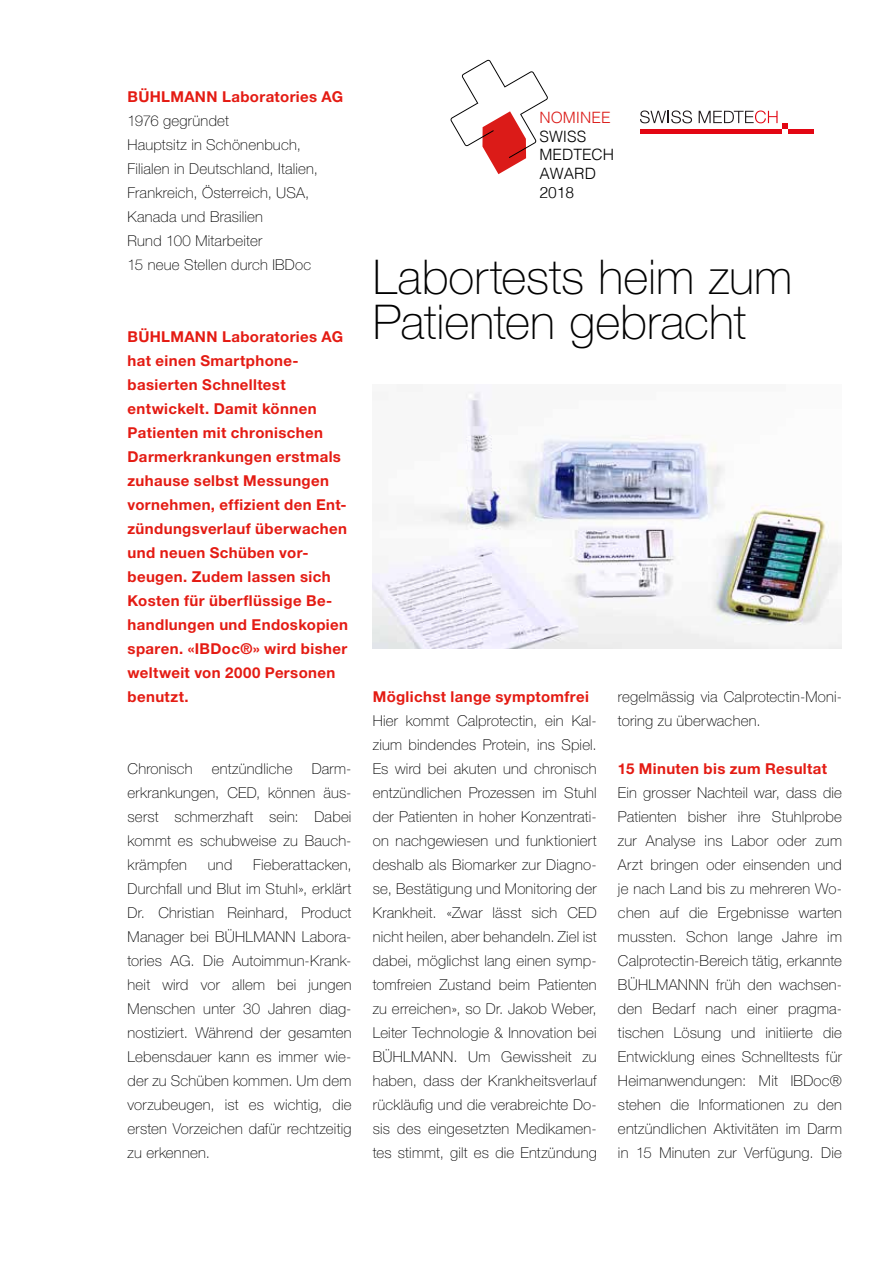
<style>
.page{position:relative;width:893px;height:1263px;background:#fff}
.page>*{position:absolute;margin:0;border:0;box-sizing:border-box;transform-origin:0 0}
.t1{font:100 48px/45px "Helvetica Neue LT Std";color:#000}
.t2{font:300 15.6px/18.8px "Helvetica";color:#000}
.t3{font:300 15.6px "Helvetica";color:#db1b18}
.t4{font:100 15px/24px "Helvetica Neue LT Std";letter-spacing:.015em;color:#000;text-align:justify}
.t5{font:700 15px/24px "Helvetica Neue LT Std";letter-spacing:.025em;color:#e41b13}
</style>
<div class="page">
<div style="left:640px;top:129px;width:142px;height:5px;background:#e30613"></div>
<div style="left:788px;top:129px;width:26px;height:5px;background:#e30613"></div>
<svg style="left:640px;top:111px;width:52px;height:12px"></svg>
<svg style="left:699px;top:111px;width:89px;height:18px"></svg>
<svg style="left:450px;top:60px;width:98px;height:114px"></svg>
<img style="left:373px;top:391px;width:469px;height:258px">
<p class="t5" style="left:128px;top:84px;width:217px">BÜHLMANN Laboratories AG</p>
<p class="t4" style="left:128px;top:109px;width:192px;text-align:left">1976 gegründet<br>Hauptsitz in Schönenbuch,<br>Filialen in Deutschland, Italien,<br>Frankreich, Österreich, USA,<br>Kanada und Brasilien<br>Rund 100 Mitarbeiter<br>15 neue Stellen durch IBDoc</p>
<p class="t5" style="left:128px;top:324px;width:222px">BÜHLMANN Laboratories AG hat einen Smartphone&shy;basierten Schnelltest entwickelt. Damit können<br>Patienten mit chronischen<br>Darmerkrankungen erstmals zuhause selbst Messungen vornehmen, effizient den Ent&shy;zündungsverlauf überwachen und neuen Schüben vor&shy;beugen. Zudem lassen sich<br>Kosten für überflüssige Be&shy;handlungen und Endoskopien sparen. «IBDoc®» wird bisher weltweit von 2000 Personen benutzt.</p>
<p class="t4" style="left:128px;top:757px;width:67px">Chronisch</p>
<p class="t4" style="left:212px;top:757px;width:82px">entzündliche</p>
<p class="t4" style="left:128px;top:757px;width:225px;text-indent:184px">Darm&shy;erkrankungen, CED, können äus&shy;serst schmerzhaft sein: Dabei kommt es schubweise zu Bauch&shy;krämpfen</p>
<p class="t4" style="left:128px;top:853px;width:225px;text-indent:126px">Fieberattacken, Durchfall und Blut im Stuhl», erklärt Dr. Christian Reinhard, Product Manager bei BÜHLMANN Labora&shy;tories AG. Die Autoimmun-Krank&shy;heit wird vor allem bei jungen Menschen unter 30 Jahren diag&shy;nostiziert. Während der gesamten Lebensdauer kann es immer wie&shy;der zu Schüben kommen. Um dem vorzubeugen, ist es wichtig, die ersten Vorzeichen dafür rechtzeitig zu erkennen.</p>
<p class="t4" style="left:208px;top:853px;width:26px">und</p>
<p class="t3" style="left:539px;top:104px;width:73px">NOMINEE</p>
<p class="t2" style="left:539px;top:126px;width:76px">SWISS<br>MEDTECH<br>AWARD<br>2018</p>
<h1 class="t1" style="left:373px;top:254px;width:421px">Labortests heim zum<br>Patienten gebracht</h1>
<p class="t5" style="left:373px;top:684px;width:218px">Möglichst lange symptomfrei</p>
<p class="t4" style="left:373px;top:709px;width:225px">Hier kommt Calprotectin, ein Kal&shy;zium bindendes Protein, ins Spiel.<br>Es wird bei akuten und chronisch entzündlichen Prozessen im Stuhl der Patienten in hoher Konzentrati&shy;on nachgewiesen und funktioniert deshalb als Biomarker zur Diagno&shy;se, Bestätigung und Monitoring der Krankheit. «Zwar lässt sich CED nicht heilen, aber behandeln. Ziel ist dabei, möglichst lang einen symp&shy;tomfreien Zustand beim Patienten zu erreichen», so Dr. Jakob Weber, Leiter Technologie &amp; Innovation bei BÜHLMANN. Um Gewissheit zu haben, dass der Krankheitsverlauf rückläufig und die verabreichte Do&shy;sis des eingesetzten Medikamen&shy;tes stimmt, gilt es die Entzündung</p>
<p class="t4" style="left:618px;top:685px;width:225px">regelmässig via Calprotectin-Moni&shy;toring zu überwachen.</p>
<p class="t5" style="left:618px;top:756px;width:211px">15 Minuten bis zum Resultat</p>
<p class="t4" style="left:618px;top:781px;width:225px">Ein grosser Nachteil war, dass die Patienten bisher ihre Stuhlprobe zur Analyse ins Labor oder zum Arzt bringen oder einsenden und je nach Land bis zu mehreren Wo&shy;chen auf die Ergebnisse warten mussten. Schon lange Jahre im Calprotectin-Bereich tätig, erkannte BÜHLMANNN früh den wachsen&shy;den Bedarf nach einer pragma&shy;tischen Lösung und initiierte die Entwicklung eines Schnelltests für Heimanwendungen: Mit IBDoc® stehen die Informationen zu den entzündlichen Aktivitäten im Darm in 15 Minuten zur Verfügung. Die</p>
</div>
